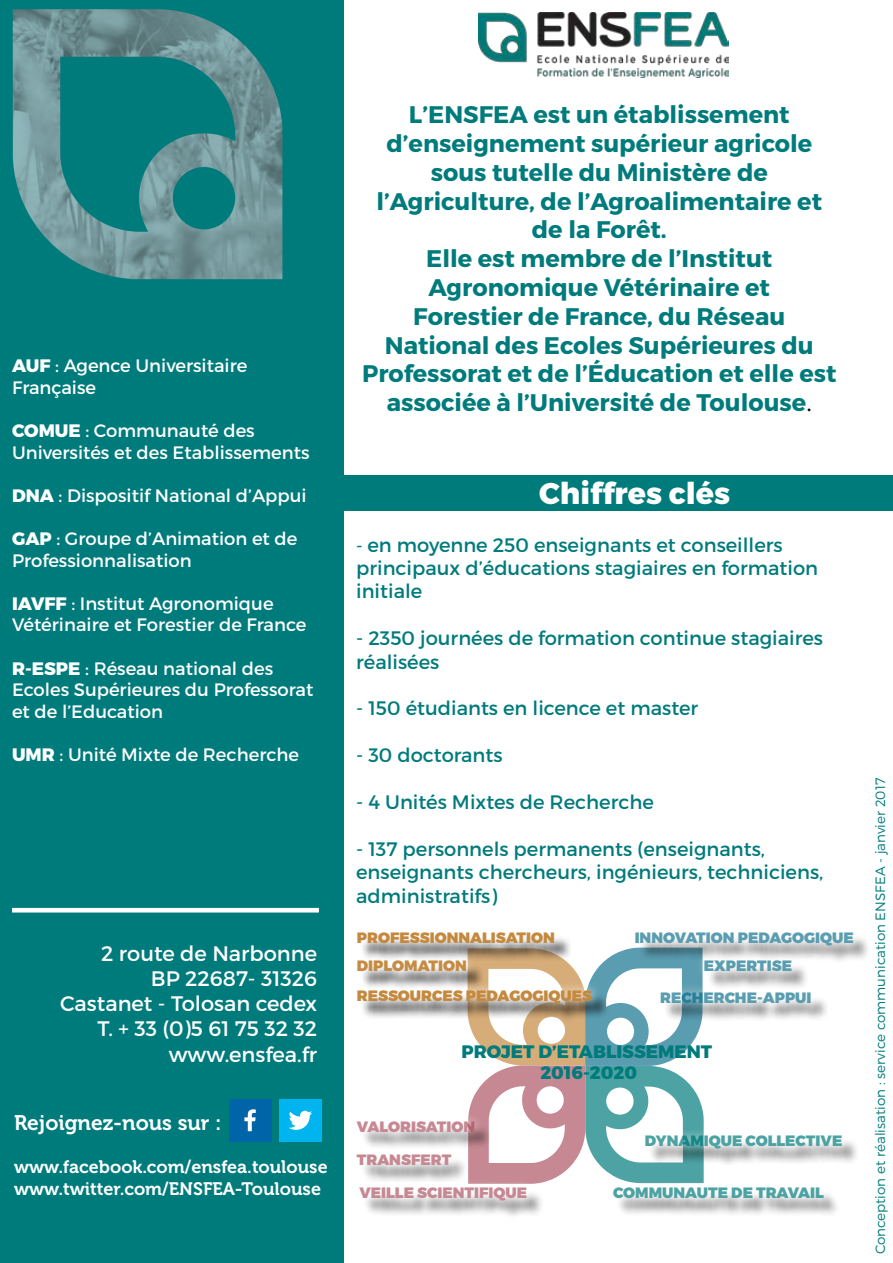
<style>
.page{position:relative;width:893px;height:1263px;background:#fff}
.page>*{position:absolute;margin:0;border:0;box-sizing:border-box;transform-origin:0 0}
.t1{font:800 30px "Montserrat";color:#fff}
.t2{font:700 24px/28.8px "Montserrat";color:#007b7c;text-align:center}
.t3{font:21px/25.2px "Montserrat";color:#fff;text-align:right}
.t4{font:21px "Museo 700";color:#fff}
.t5{font:19.5px/23.4px "Montserrat";color:#007b7c}
.t6{font:18px/21.6px "Montserrat";color:#fff}
.t7{font:18px/21.6px "Museo 700";color:#fff}
.t8{font:800 18px/21.6px "Montserrat";color:#007b7c;text-align:center}
.t9{font:900 15px/28.3px "Montserrat";color:#c5893e}
.t10{font:900 15px/28.3px "Montserrat";color:#137390;text-align:center}
.t11{font:900 15px "Montserrat";color:#ae5665}
.t12{font:900 15px "Montserrat";color:#007b7c}
.t13{font:300 13.5px "Montserrat";color:#007b7c}
.s1{font-weight:800}
.s2{font-family:"Minion Pro";font-weight:400;color:#000}
.s3{font-size:18px}
</style>
<div class="page">
<svg style="left:468px;top:949px;width:236px;height:235px"></svg>
<div style="left:0;top:0;width:343px;height:1263px;background:#007b7c"></div>
<img style="left:13px;top:9px;width:269px;height:270px">
<hr style="left:12px;top:908px;width:307px;height:4px;background:#fff">
<div style="left:279px;top:1099px;width:42px;height:42px;background:#00b4f0"></div>
<svg style="left:289px;top:1111px;width:23px;height:19px"></svg>
<div style="left:229px;top:1099px;width:42px;height:42px;background:#0064a8"></div>
<svg style="left:244px;top:1109px;width:12px;height:22px"></svg>
<img style="left:479px;top:12px;width:250px;height:65px">
<div style="left:360px;top:935px;width:213px;height:27px;background:#000;opacity:.75"></div>
<div style="left:348px;top:922px;width:216px;height:30px;background:#fff;opacity:.75"></div>
<div style="left:360px;top:963px;width:125px;height:27px;background:#000;opacity:.75"></div>
<div style="left:348px;top:950px;width:127px;height:30px;background:#fff;opacity:.75"></div>
<div style="left:360px;top:993px;width:250px;height:29px;background:#000;opacity:.75"></div>
<div style="left:348px;top:980px;width:253px;height:33px;background:#fff;opacity:.75"></div>
<div style="left:360px;top:1157px;width:109px;height:27px;background:#000;opacity:.75"></div>
<div style="left:348px;top:1144px;width:112px;height:31px;background:#fff;opacity:.75"></div>
<div style="left:360px;top:1124px;width:133px;height:27px;background:#000;opacity:.75"></div>
<div style="left:348px;top:1111px;width:136px;height:30px;background:#fff;opacity:.75"></div>
<div style="left:638px;top:935px;width:233px;height:29px;background:#000;opacity:.75"></div>
<div style="left:626px;top:922px;width:237px;height:33px;background:#fff;opacity:.75"></div>
<div style="left:707px;top:963px;width:103px;height:27px;background:#000;opacity:.75"></div>
<div style="left:695px;top:950px;width:106px;height:31px;background:#fff;opacity:.75"></div>
<div style="left:664px;top:995px;width:165px;height:27px;background:#000;opacity:.75"></div>
<div style="left:652px;top:982px;width:169px;height:31px;background:#fff;opacity:.75"></div>
<div style="left:648px;top:1138px;width:212px;height:29px;background:#000;opacity:.75"></div>
<div style="left:636px;top:1125px;width:215px;height:33px;background:#fff;opacity:.75"></div>
<div style="left:616px;top:1190px;width:226px;height:27px;background:#000;opacity:.75"></div>
<div style="left:604px;top:1177px;width:229px;height:31px;background:#fff;opacity:.75"></div>
<div style="left:363px;top:1190px;width:182px;height:29px;background:#000;opacity:.75"></div>
<div style="left:351px;top:1177px;width:185px;height:33px;background:#fff;opacity:.75"></div>
<div style="left:344px;top:475px;width:549px;height:36px;background:#007b7c"></div>
<p class="t6" style="left:12px;top:355px;width:237px"><span class="s1">AUF</span> : Agence Universitaire<br>Française</p>
<p class="t6" style="left:12px;top:420px;width:299px"><span class="s1">COMUE</span> : Communauté des<br>Universités et des Etablissements</p>
<p class="t6" style="left:12px;top:484px;width:296px"><span class="s1">DNA</span> : Dispositif National d’Appui</p>
<p class="t6" style="left:12px;top:528px;width:287px"><span class="s1">GAP</span> : Groupe d’Animation et de<br>Professionnalisation</p>
<p class="t6" style="left:12px;top:592px;width:296px"><span class="s1">IAVFF</span> : Institut Agronomique<br>Vétérinaire et Forestier de France</p>
<p class="t6" style="left:12px;top:657px;width:303px"><span class="s1">R-ESPE</span> : Réseau national des<br>Ecoles Supérieures du Professorat et de l’Education</p>
<p class="t6" style="left:12px;top:744px;width:289px"><span class="s1">UMR</span> : Unité Mixte de Recherche</p>
<p class="t3" style="left:60px;top:941px;width:259px">2 route de Narbonne<br>BP 22687- 31326<br>Castanet - Tolosan cedex<br>T. + 33 (0)5 61 75 32 32 www.ensfea.fr</p>
<p class="t4" style="left:14px;top:1111px;width:209px">Rejoignez-nous sur :</p>
<p class="t7" style="left:14px;top:1156px;width:315px">www.facebook.com/ensfea.toulouse www.twitter.com/ENSFEA-Toulouse</p>
<p class="t2" style="left:362px;top:101px;width:476px">L’ENSFEA est un établissement d’enseignement supérieur agricole sous tutelle du Ministère de l’Agriculture, de l’Agroalimentaire et de la Forêt.<br>Elle est membre de l’Institut<br>Agronomique Vétérinaire et<br>Forestier de France, du Réseau<br>National des Ecoles Supérieures du<br>Professorat et de l’Éducation et elle est associée à l’Université de Toulouse<span class="s2">.</span></p>
<h1 class="t1" style="left:539px;top:475px;width:192px">Chiffres clés</h1>
<p class="t5" style="left:356px;top:533px;width:463px"><span class="s3">-</span> en moyenne 250 enseignants et conseillers principaux d’éducations stagiaires en formation initiale</p>
<p class="t5" style="left:356px;top:626px;width:468px">- 2350 journées de formation continue stagiaires réalisées</p>
<p class="t5" style="left:356px;top:697px;width:344px">- 150 étudiants en licence et master</p>
<p class="t5" style="left:356px;top:743px;width:148px">- 30 doctorants</p>
<p class="t5" style="left:356px;top:790px;width:299px">- 4 Unités Mixtes de Recherche</p>
<p class="t5" style="left:356px;top:837px;width:469px">- 137 personnels permanents (enseignants, enseignants chercheurs, ingénieurs, techniciens, administratifs)</p>
<p class="t9" style="left:357px;top:924px;width:200px">PROFESSIONNALISATION<br>DIPLOMATION</p>
<p class="t9" style="left:357px;top:982px;width:237px">RESSOURCES PEDAGOGIQUES</p>
<p class="t10" style="left:635px;top:924px;width:221px">INNOVATION PEDAGOGIQUE<br>EXPERTISE</p>
<p class="t10" style="left:660px;top:984px;width:153px">RECHERCHE-APPUI</p>
<p class="t8" style="left:462px;top:1041px;width:252px">PROJET D’ETABLISSEMENT<br>2016-2020</p>
<p class="t11" style="left:357px;top:1117px;width:120px">VALORISATION</p>
<p class="t11" style="left:357px;top:1151px;width:96px">TRANSFERT</p>
<p class="t11" style="left:359px;top:1183px;width:169px">VEILLE SCIENTIFIQUE</p>
<p class="t12" style="left:645px;top:1131px;width:199px">DYNAMIQUE COLLECTIVE</p>
<p class="t12" style="left:613px;top:1183px;width:212px">COMMUNAUTE DE TRAVAIL</p>
<p class="t13" style="left:872px;top:1254px;width:478px;rotate:-90deg">Conception et réalisation : service communication ENSFEA - janvier 2017</p>
</div>
